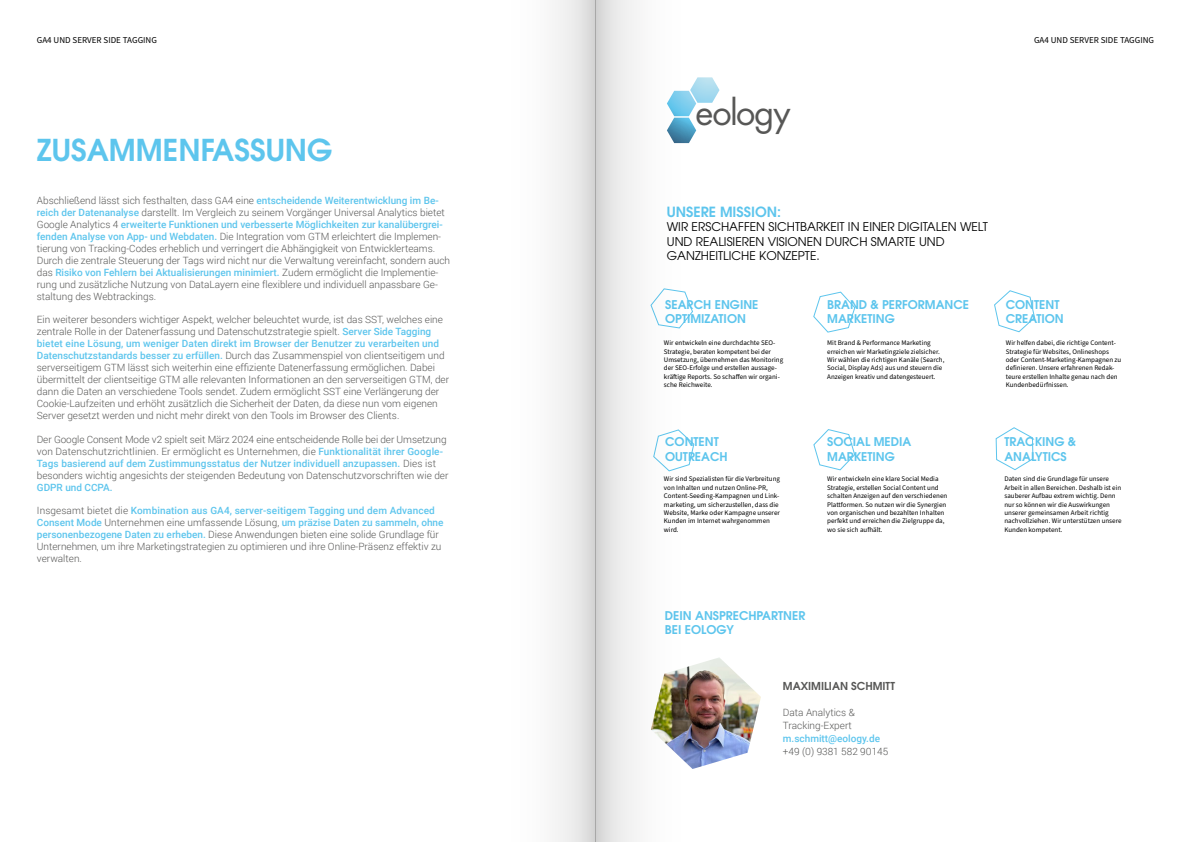
<style>
.page{position:relative;width:1191px;height:842px;background:#fff}
.page>*{position:absolute;margin:0;border:0;box-sizing:border-box;transform-origin:0 0}
.t1{font:34.3px "Futura";letter-spacing:-.025em;color:#575756}
.Headline{font:600 30px "ITC Avant Garde Pro";color:#5dc5ed}
.Subline{font:600 14px "ITC Avant Garde Pro";color:#5dc5ed}
.Subline-2{font:600 12px/14.4px "ITC Avant Garde Pro";color:#5dc5ed}
.Subline-3{font:12px/14.4px "ITC Avant Garde Pro";color:#000}
.Subline-4{font:600 10.9px "ITC Avant Garde Pro";color:#575756}
.Fließtext{font:300 10px/12px "Roboto";color:#575756}
.Subline-5{font:300 10px/13.1px "Roboto";color:#575756}
.t2{font:9px "Source Sans Pro";color:#000}
.Vorwort{font:7px/8.4px "Source Sans Pro";color:#000}
.s1{font-weight:500;color:#5dc5ed}
</style>
<div class="page">
<svg style="left:684px;top:291px;width:9px;height:32px"></svg>
<svg style="left:813px;top:292px;width:42px;height:40px"></svg>
<svg style="left:813px;top:429px;width:42px;height:41px"></svg>
<svg style="left:684px;top:434px;width:10px;height:33px"></svg>
<svg style="left:994px;top:290px;width:40px;height:42px"></svg>
<svg style="left:996px;top:427px;width:37px;height:43px"></svg>
<svg style="left:684px;top:77px;width:35px;height:66px"></svg>
<div style="left:506px;top:0;width:89px;height:842px;background:#fbfbfb"></div>
<div style="left:595px;top:0;width:89px;height:842px;background:#f8f8f8"></div>
<div style="left:572px;top:0;width:23px;height:842px;background:linear-gradient(to bottom,#e2e2e2,#e2e2e1)"></div>
<div style="left:595px;top:0;width:24px;height:842px;background:linear-gradient(to right,#d1d1d1,#ececed)"></div>
<img style="left:651px;top:658px;width:110px;height:111px">
<p class="t2" style="left:37px;top:34px;width:122px">GA4 UND SERVER SIDE TAGGING</p>
<p class="t2" style="left:1034px;top:34px;width:122px">GA4 UND SERVER SIDE TAGGING</p>
<h2 class="Headline" style="left:37px;top:130px;width:297px">ZUSAMMENFASSUNG</h2>
<p class="Fließtext" style="left:37px;top:194px;width:415px">Abschließend lässt sich festhalten, dass GA4 eine <span class="s1">entscheidende Weiterentwicklung im Be&shy;reich der Datenanalyse</span> darstellt. Im Vergleich zu seinem Vorgänger Universal Analytics bietet Google Analytics 4 <span class="s1">erweiterte Funktionen und verbesserte Möglichkeiten zur kanalübergrei&shy;fenden Analyse von App- und Webdaten.</span> Die Integration vom GTM erleichtert die Implemen&shy;tierung von Tracking-Codes erheblich und verringert die Abhängigkeit von Entwicklerteams.<br>Durch die zentrale Steuerung der Tags wird nicht nur die Verwaltung vereinfacht, sondern auch das <span class="s1">Risiko von Fehlern bei Aktualisierungen minimiert.</span> Zudem ermöglicht die Implementie&shy;rung und zusätzliche Nutzung von DataLayern eine flexiblere und individuell anpassbare Ge&shy;staltung des Webtrackings.</p>
<p class="Fließtext" style="left:37px;top:313px;width:414px">Ein weiterer besonders wichtiger Aspekt, welcher beleuchtet wurde, ist das SST, welches eine zentrale Rolle in der Datenerfassung und Datenschutzstrategie spielt. <span class="s1">Server Side Tagging bietet eine Lösung, um weniger Daten direkt im Browser der Benutzer zu verarbeiten und Datenschutzstandards besser zu erfüllen.</span> Durch das Zusammenspiel von clientseitigem und serverseitigem GTM lässt sich weiterhin eine effiziente Datenerfassung ermöglichen. Dabei übermittelt der clientseitige GTM alle relevanten Informationen an den serverseitigen GTM, der dann die Daten an verschiedene Tools sendet. Zudem ermöglicht SST eine Verlängerung der Cookie-Laufzeiten und erhöht zusätzlich die Sicherheit der Daten, da diese nun vom eigenen Server gesetzt werden und nicht mehr direkt von den Tools im Browser des Clients.</p>
<p class="Fließtext" style="left:37px;top:433px;width:413px">Der Google Consent Mode v2 spielt seit März 2024 eine entscheidende Rolle bei der Umsetzung von Datenschutzrichtlinien. Er ermöglicht es Unternehmen, die <span class="s1">Funktionalität ihrer Google-Tags basierend auf dem Zustimmungsstatus der Nutzer individuell anzupassen.</span> Dies ist besonders wichtig angesichts der steigenden Bedeutung von Datenschutzvorschriften wie der <span class="s1">GDPR und CCPA.</span></p>
<p class="Fließtext" style="left:37px;top:504px;width:408px">Insgesamt bietet die <span class="s1">Kombination aus GA4, server-seitigem Tagging und dem Advanced Consent Mode</span> Unternehmen eine umfassende Lösung, <span class="s1">um präzise Daten zu sammeln, ohne personenbezogene Daten zu erheben.</span> Diese Anwendungen bieten eine solide Grundlage für Unternehmen, um ihre Marketingstrategien zu optimieren und ihre Online-Präsenz effektiv zu verwalten.</p>
<p class="t1" style="left:695px;top:91px;width:97px">eology</p>
<h3 class="Subline" style="left:667px;top:203px;width:116px">UNSERE MISSION:</h3>
<h3 class="Subline-3" style="left:667px;top:220px;width:323px">WIR ERSCHAFFEN SICHTBARKEIT IN EINER DIGITALEN WELT<br>UND REALISIEREN VISIONEN DURCH SMARTE UND<br>GANZHEITLICHE KONZEPTE.</h3>
<h3 class="Subline-2" style="left:665px;top:297px;width:95px">SEARCH ENGINE<br>OPTIMIZATION</h3>
<h2 class="Vorwort" style="left:664px;top:339px;width:121px">Wir entwickeln eine durchdachte SEO-Strategie, beraten kompetent bei der Umsetzung, übernehmen das Monitoring der SEO-Erfolge und erstellen aussage&shy;kräftige Reports. So schaffen wir organi&shy;sche Reichweite.</h2>
<h3 class="Subline-2" style="left:827px;top:297px;width:143px">BRAND &amp; PERFORMANCE<br>MARKETING</h3>
<h2 class="Vorwort" style="left:827px;top:339px;width:119px">Mit Brand &amp; Performance Marketing erreichen wir Marketingziele zielsicher.<br>Wir wählen die richtigen Kanäle (Search, Social, Display Ads) aus und steuern die Anzeigen kreativ und datengesteuert.</h2>
<h3 class="Subline-2" style="left:1005px;top:297px;width:55px">CONTENT</h3>
<h3 class="Subline-2" style="left:1005px;top:311px;width:59px">CREATION</h3>
<h2 class="Vorwort" style="left:1005px;top:339px;width:117px">Wir helfen dabei, die richtige Content-Strategie für Websites, Onlineshops oder Content-Marketing-Kampagnen zu definieren. Unsere erfahrenen Redak&shy;teure erstellen Inhalte genau nach den Kundenbedürfnissen.</h2>
<h3 class="Subline-2" style="left:665px;top:434px;width:55px">CONTENT</h3>
<h3 class="Subline-2" style="left:665px;top:449px;width:64px">OUTREACH</h3>
<h2 class="Vorwort" style="left:664px;top:475px;width:118px">Wir sind Spezialisten für die Verbreitung von Inhalten und nutzen Online-PR, Content-Seeding-Kampagnen und Link&shy;marketing, um sicherzustellen, dass die Website, Marke oder Kampagne unserer Kunden im Internet wahrgenommen wird.</h2>
<h3 class="Subline-2" style="left:827px;top:434px;width:86px">SOCIAL MEDIA</h3>
<h3 class="Subline-2" style="left:827px;top:449px;width:69px">MARKETING</h3>
<h2 class="Vorwort" style="left:827px;top:475px;width:122px">Wir entwickeln eine klare Social Media Strategie, erstellen Social Content und schalten Anzeigen auf den verschiedenen Plattformen. So nutzen wir die Synergien von organischen und bezahlten Inhalten perfekt und erreichen die Zielgruppe da, wo sie sich aufhält.</h2>
<h3 class="Subline-2" style="left:1004px;top:434px;width:73px">TRACKING &amp;<br>ANALYTICS</h3>
<h2 class="Vorwort" style="left:1004px;top:475px;width:119px">Daten sind die Grundlage für unsere Arbeit in allen Bereichen. Deshalb ist ein sauberer Aufbau extrem wichtig. Denn nur so können wir die Auswirkungen unserer gemeinsamen Arbeit richtig nachvollziehen. Wir unterstützen unsere Kunden kompetent.</h2>
<h3 class="Subline-2" style="left:665px;top:608px;width:142px">DEIN ANSPRECHPARTNER<br>BEI EOLOGY</h3>
<h3 class="Subline-4" style="left:783px;top:679px;width:113px">MAXIMILIAN SCHMITT</h3>
<h3 class="Subline-5" style="left:783px;top:706px;width:107px">Data Analytics &amp;<br>Tracking-Expert <span class="s1">m.schmitt@eology.de </span>+49 (0) 9381 582 90145</h3>
</div>
